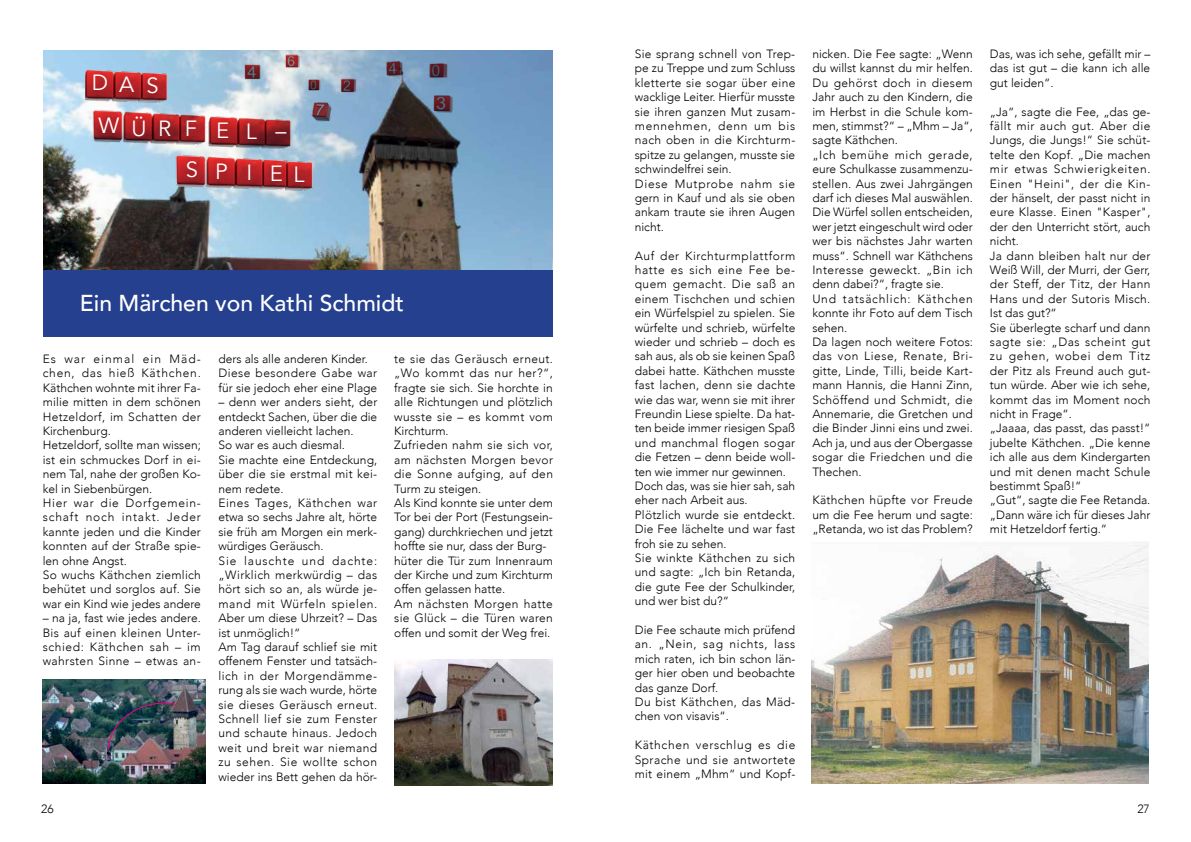
<style>
.page{position:relative;width:1191px;height:842px;background:#fff}
.page>*{position:absolute;margin:0;border:0;box-sizing:border-box;transform-origin:0 0}
.t1{font:500 23px "Avenir";color:#fff}
.t2{font:22px/44px "Avenir";letter-spacing:.56em;color:#fff}
.t3{font:300 12px/14.4px "Avenir";letter-spacing:.005em;color:#000}
</style>
<div class="page">
<img style="left:43px;top:50px;width:510px;height:220px">
<div style="left:43px;top:270px;width:510px;height:67px;background:#25408f"></div>
<img style="left:85px;top:52px;width:95px;height:42px">
<img style="left:43px;top:94px;width:137px;height:52px">
<img style="left:111px;top:138px;width:320px;height:53px">
<img style="left:180px;top:50px;width:306px;height:132px">
<img style="left:285px;top:140px;width:43px;height:53px">
<img style="left:43px;top:680px;width:163px;height:103px">
<img style="left:107px;top:702px;width:68px;height:52px">
<img style="left:395px;top:660px;width:158px;height:125px">
<img style="left:811px;top:542px;width:337px;height:241px">
<h2 class="t2" style="left:98px;top:62px;width:132px;text-indent:-7px">DAS<br>WÜRF E</h2>
<h2 class="t2" style="left:186px;top:111px;width:102px;line-height:40.3px;text-indent:60px">L –<br>SPI</h2>
<h2 class="t2" style="left:270px;top:152px;width:15px">E</h2>
<h2 class="t2" style="left:293px;top:152px;width:12px">L</h2>
<h1 class="t1" style="left:80px;top:283px;width:326px">Ein Märchen von Kathi Schmidt</h1>
<p class="t3" style="left:43px;top:352px;width:160px">Es war einmal ein Mäd&shy;chen, das hieß Käthchen.<br>Käthchen wohnte mit ihrer Fa&shy;milie mitten in dem schönen<br>Hetzeldorf, im Schatten der<br>Kirchenburg.<br>Hetzeldorf, sollte man wissen; ist ein schmuckes Dorf in ei&shy;nem Tal, nahe der großen Ko&shy;kel in Siebenbürgen.<br>Hier war die Dorfgemein&shy;schaft noch intakt. Jeder kannte jeden und die Kinder konnten auf der Straße spie&shy;len ohne Angst.<br>So wuchs Käthchen ziemlich behütet und sorglos auf. Sie war ein Kind wie jedes andere</p>
<p class="t3" style="left:43px;top:611px;width:160px;text-align:justify">– na ja, fast wie jedes andere.<br>Bis auf einen kleinen Unter&shy;schied: Käthchen sah – im wahrsten Sinne – etwas an-</p>
<p class="t3" style="left:218px;top:352px;width:160px">ders als alle anderen Kinder.<br>Diese besondere Gabe war für sie jedoch eher eine Plage</p>
<p class="t3" style="left:218px;top:395px;width:160px">– denn wer anders sieht, der entdeckt Sachen, über die die anderen vielleicht lachen.<br>So war es auch diesmal.<br>Sie machte eine Entdeckung, über die sie erstmal mit kei&shy;nem redete.<br>Eines Tages, Käthchen war etwa so sechs Jahre alt, hörte sie früh am Morgen ein merk&shy;würdiges Geräusch.<br>Sie lauschte und dachte: „Wirklich merkwürdig – das hört sich so an, als würde je&shy;mand mit Würfeln spielen.<br>Aber um diese Uhrzeit? – Das ist unmöglich!“<br>Am Tag darauf schlief sie mit offenem Fenster und tatsäch&shy;lich in der Morgendämme&shy;rung als sie wach wurde, hörte sie dieses Geräusch erneut.<br>Schnell lief sie zum Fenster und schaute hinaus. Jedoch weit und breit war niemand zu sehen. Sie wollte schon wieder ins Bett gehen da hör-</p>
<p class="t3" style="left:394px;top:352px;width:160px">te sie das Geräusch erneut. „Wo kommt das nur her?“, fragte sie sich. Sie horchte in alle Richtungen und plötzlich wusste sie – es kommt vom<br>Kirchturm.<br>Zufrieden nahm sie sich vor, am nächsten Morgen bevor die Sonne aufging, auf den<br>Turm zu steigen.<br>Als Kind konnte sie unter dem<br>Tor bei der Port (Festungsein&shy;gang) durchkriechen und jetzt hoffte sie nur, dass der Burg&shy;hüter die Tür zum Innenraum der Kirche und zum Kirchturm offen gelassen hatte.<br>Am nächsten Morgen hatte sie Glück – die Türen waren offen und somit der Weg frei.</p>
<p class="t3" style="left:635px;top:47px;width:162px">Sie sprang schnell von Trep&shy;pe zu Treppe und zum Schluss kletterte sie sogar über eine wacklige Leiter. Hierfür musste sie ihren ganzen Mut zusam&shy;mennehmen, denn um bis nach oben in die Kirchturm&shy;spitze zu gelangen, musste sie schwindelfrei sein.<br>Diese Mutprobe nahm sie gern in Kauf und als sie oben ankam traute sie ihren Augen nicht.</p>
<p class="t3" style="left:635px;top:248px;width:162px">Auf der Kirchturmplattform hatte es sich eine Fee be&shy;quem gemacht. Die saß an einem Tischchen und schien ein Würfelspiel zu spielen. Sie würfelte und schrieb, würfelte wieder und schrieb – doch es sah aus, als ob sie keinen Spaß dabei hatte. Käthchen musste fast lachen, denn sie dachte wie das war, wenn sie mit ihrer<br>Freundin Liese spielte. Da hat&shy;ten beide immer riesigen Spaß und manchmal flogen sogar die Fetzen – denn beide woll&shy;ten wie immer nur gewinnen.<br>Doch das, was sie hier sah, sah eher nach Arbeit aus.<br>Plötzlich wurde sie entdeckt.<br>Die Fee lächelte und war fast froh sie zu sehen.<br>Sie winkte Käthchen zu sich und sagte: „Ich bin Retanda, die gute Fee der Schulkinder, und wer bist du?“</p>
<p class="t3" style="left:635px;top:623px;width:162px">Die Fee schaute mich prüfend an. „Nein, sag nichts, lass mich raten, ich bin schon län&shy;ger hier oben und beobachte das ganze Dorf.<br>Du bist Käthchen, das Mäd&shy;chen von visavis“.</p>
<p class="t3" style="left:635px;top:738px;width:162px;text-align:justify">Käthchen verschlug es die Sprache und sie antwortete mit einem „Mhm“ und Kopf-</p>
<p class="t3" style="left:812px;top:47px;width:162px">nicken. Die Fee sagte: „Wenn du willst kannst du mir helfen.<br>Du gehörst doch in diesem<br>Jahr auch zu den Kindern, die im Herbst in die Schule kom&shy;men, stimmst?“ – „Mhm – Ja“, sagte Käthchen.<br>„Ich bemühe mich gerade, eure Schulkasse zusammenzu&shy;stellen. Aus zwei Jahrgängen darf ich dieses Mal auswählen.<br>Die Würfel sollen entscheiden, wer jetzt eingeschult wird oder wer bis nächstes Jahr warten muss“. Schnell war Käthchens<br>Interesse geweckt. „Bin ich denn dabei?“, fragte sie.<br>Und tatsächlich: Käthchen konnte ihr Foto auf dem Tisch sehen.<br>Da lagen noch weitere Fotos: das von Liese, Renate, Bri&shy;gitte, Linde, Tilli, beide Kart&shy;mann Hannis, die Hanni Zinn,<br>Schöffend und Schmidt, die<br>Annemarie, die Gretchen und die Binder Jinni eins und zwei.<br>Ach ja, und aus der Obergasse sogar die Friedchen und die<br>Thechen.</p>
<p class="t3" style="left:812px;top:493px;width:162px;text-align:justify">Käthchen hüpfte vor Freude um die Fee herum und sagte: „Retanda, wo ist das Problem?</p>
<p class="t3" style="left:990px;top:47px;width:162px;text-align:justify">Das, was ich sehe, gefällt mir – das ist gut – die kann ich alle gut leiden“.</p>
<p class="t3" style="left:990px;top:104px;width:162px">„Ja“, sagte die Fee, „das ge&shy;fällt mir auch gut. Aber die<br>Jungs, die Jungs!“ Sie schüt&shy;telte den Kopf. „Die machen mir etwas Schwierigkeiten.<br>Einen "Heini", der die Kin&shy;der hänselt, der passt nicht in eure Klasse. Einen "Kasper", der den Unterricht stört, auch nicht.<br>Ja dann bleiben halt nur der<br>Weiß Will, der Murri, der Gerr, der Steff, der Titz, der Hann<br>Hans und der Sutoris Misch.<br>Ist das gut?“<br>Sie überlegte scharf und dann sagte sie: „Das scheint gut zu gehen, wobei dem Titz der Pitz als Freund auch gut&shy;tun würde. Aber wie ich sehe, kommt das im Moment noch nicht in Frage“.<br>„Jaaaa, das passt, das passt!“ jubelte Käthchen. „Die kenne ich alle aus dem Kindergarten und mit denen macht Schule bestimmt Spaß!“<br>„Gut“, sagte die Fee Retanda. „Dann wäre ich für dieses Jahr mit Hetzeldorf fertig.“</p>
<p class="t3" style="left:41px;top:801px;width:14px">26</p>
<p class="t3" style="left:1137px;top:801px;width:14px">27</p>
</div>
